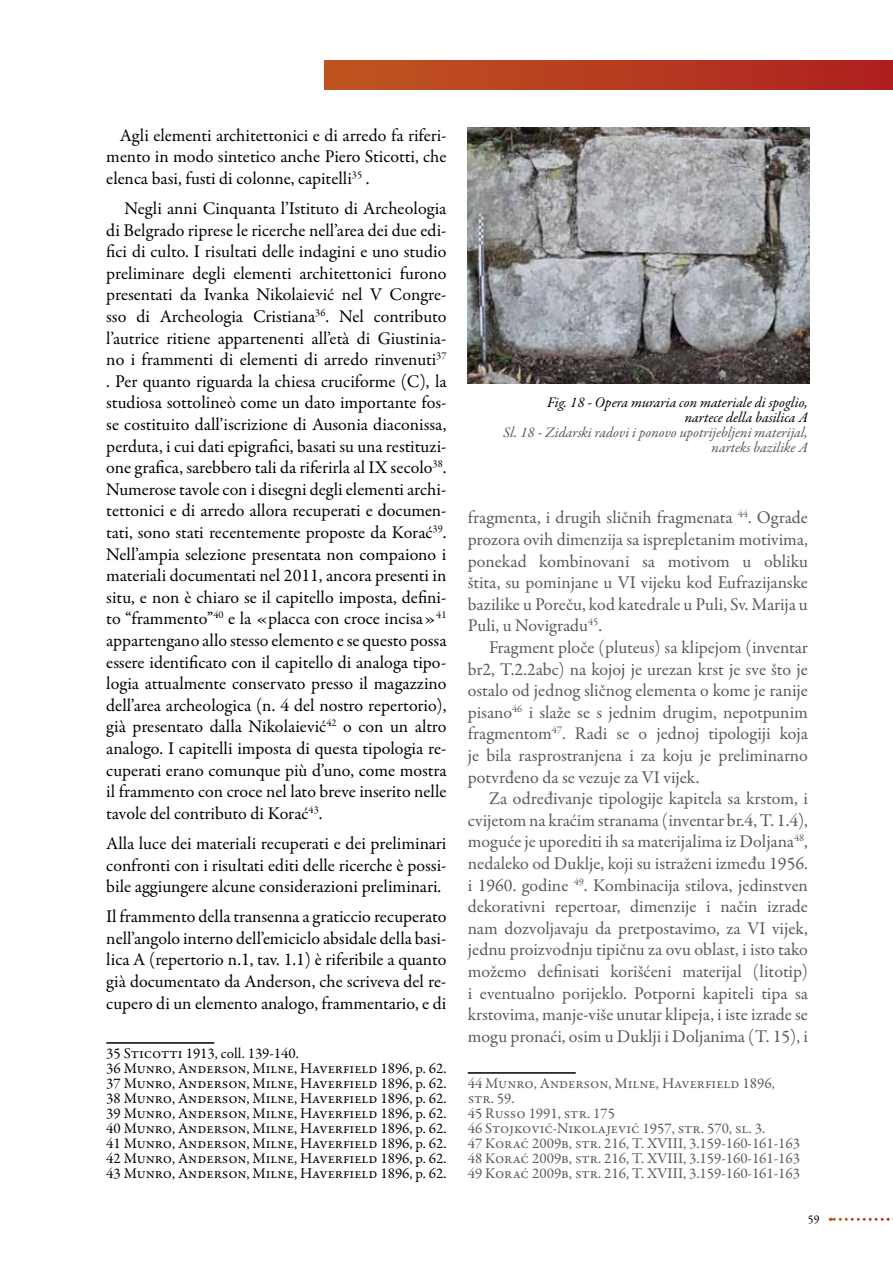
<style>
.page{position:relative;width:893px;height:1263px;background:#fff}
.page>*{position:absolute;margin:0;border:0;box-sizing:border-box;transform-origin:0 0}
.t1{font:18px/21.6px "Garamond Premr Pro";color:#000;text-align:justify}
.t2{font:18px/21.6px "Garamond Premr Pro";color:#58595b;text-align:justify}
.t3{font:15px/15px "Garamond Premr Pro";color:#000}
.t4{font:15px/15px "Garamond Premr Pro";color:#58595b}
.t5{font:italic 14.85px/14.7px "Garamond Premr Pro";color:#58595b;text-align:right}
.t6{font:italic 14.85px/14.7px "Garamond Premr Pro";color:#000;text-align:right}
.t7{font:12px "Garamond Premr Pro";color:#000}
</style>
<div class="page">
<div style="left:325px;top:60px;width:568px;height:30px;background:linear-gradient(to right,#bf5720,#ae211f)"></div>
<svg style="left:830px;top:1218px;width:63px;height:3px"></svg>
<hr style="left:106px;top:1042px;width:108px;height:2px;background:#000">
<hr style="left:468px;top:1072px;width:108px;height:2px;background:#000">
<img style="left:468px;top:128px;width:341px;height:256px">
<p class="t1" style="left:106px;top:125px;width:342px;text-indent:13px">Agli elementi architettonici e di arredo fa riferi&shy;mento in modo sintetico anche Piero Sticotti, che elenca basi, fusti di colonne, capitelli<sup>35</sup> .</p>
<p class="t1" style="left:106px;top:198px;width:342px;text-indent:18px">Negli anni Cinquanta l’Istituto di Archeologia di Belgrado riprese le ricerche nell’area dei due edi&shy;fici di culto. I risultati delle indagini e uno studio preliminare degli elementi architettonici furono presentati da Ivanka Nikolaiević nel V Congre&shy;sso di Archeologia Cristiana<sup>36</sup>. Nel contributo l’autrice ritiene appartenenti all’età di Giustinia&shy;no i frammenti di elementi di arredo rinvenuti<sup>37 </sup>. Per quanto riguarda la chiesa cruciforme (C), la studiosa sottolineò come un dato importante fos&shy;se costituito dall’iscrizione di Ausonia diaconissa, perduta, i cui dati epigrafici, basati su una restituzi&shy;one grafica, sarebbero tali da riferirla al IX secolo<sup>38</sup>.<br>Numerose tavole con i disegni degli elementi archi&shy;tettonici e di arredo allora recuperati e documen&shy;tati, sono stati recentemente proposte da Korać<sup>39</sup>.<br>Nell’ampia selezione presentata non compaiono i materiali documentati nel 2011, ancora presenti in situ, e non è chiaro se il capitello imposta, defini&shy;to “frammento”<sup>40</sup> e la «placca con croce incisa»<sup>41 </sup>appartengano allo stesso elemento e se questo possa essere identificato con il capitello di analoga tipo&shy;logia attualmente conservato presso il magazzino dell’area archeologica (n. 4 del nostro repertorio), già presentato dalla Nikolaiević<sup>42</sup> o con un altro analogo. I capitelli imposta di questa tipologia re&shy;cuperati erano comunque più d’uno, come mostra il frammento con croce nel lato breve inserito nelle tavole del contributo di Korać<sup>43</sup>.</p>
<p class="t1" style="left:106px;top:833px;width:342px">Alla luce dei materiali recuperati e dei preliminari confronti con i risultati editi delle ricerche è possi&shy;bile aggiungere alcune considerazioni preliminari.</p>
<p class="t1" style="left:106px;top:906px;width:342px">Il frammento della transenna a graticcio recuperato nell’angolo interno dell’emiciclo absidale della basi&shy;lica A (repertorio n.1, tav. 1.1) è riferibile a quanto già documentato da Anderson, che scriveva del re&shy;cupero di un elemento analogo, frammentario, e di</p>
<p class="t3" style="left:106px;top:1046px;width:342px">35 Sticotti 1913, coll. 139-140.<br>36 Munro, Anderson, Milne, Haverfield 1896, p. 62.<br>37 Munro, Anderson, Milne, Haverfield 1896, p. 62.<br>38 Munro, Anderson, Milne, Haverfield 1896, p. 62.<br>39 Munro, Anderson, Milne, Haverfield 1896, p. 62.<br>40 Munro, Anderson, Milne, Haverfield 1896, p. 62.<br>41 Munro, Anderson, Milne, Haverfield 1896, p. 62.<br>42 Munro, Anderson, Milne, Haverfield 1896, p. 62.<br>43 Munro, Anderson, Milne, Haverfield 1896, p. 62.</p>
<p class="t6" style="left:547px;top:396px;width:262px">Fig. 18 - Opera muraria con materiale di spoglio, nartece della basilica A</p>
<p class="t5" style="left:503px;top:426px;width:306px">Sl. 18 - Zidarski radovi i ponovo upotrijebljeni materijal, narteks bazilike A</p>
<p class="t2" style="left:468px;top:507px;width:342px">fragmenta, i drugih sličnih fragmenata <sup>44</sup>. Ograde prozora ovih dimenzija sa isprepletanim motivima, ponekad kombinovani sa motivom u obliku štita, su pominjane u VI vijeku kod Eufrazijanske bazilike u Poreču, kod katedrale u Puli, Sv. Marija u Puli, u Novigradu<sup>45</sup>.</p>
<p class="t2" style="left:468px;top:637px;width:342px;text-indent:21px">Fragment ploče (pluteus) sa klipejom (inventar br2, T.2.2abc) na kojoj je urezan krst je sve što je ostalo od jednog sličnog elementa o kome je ranije pisano<sup>46</sup> i slaže se s jednim drugim, nepotpunim fragmentom<sup>47</sup>. Radi se o jednoj tipologiji koja je bila rasprostranjena i za koju je preliminarno potvrđeno da se vezuje za VI vijek.</p>
<p class="t2" style="left:468px;top:788px;width:342px;text-indent:21px">Za određivanje tipologije kapitela sa krstom, i cvijetom na kraćim stranama (inventar br.4, T. 1.4), moguće je uporediti ih sa materijalima iz Doljana<sup>48</sup>, nedaleko od Duklje, koji su istraženi između 1956. i 1960. godine <sup>49</sup>. Kombinacija stilova, jedinstven dekorativni repertoar, dimenzije i način izrade nam dozvoljavaju da pretpostavimo, za VI vijek, jednu proizvodnju tipičnu za ovu oblast, i isto tako možemo definisati korišćeni materijal (litotip) i eventualno porijeklo. Potporni kapiteli tipa sa krstovima, manje-više unutar klipeja, i iste izrade se mogu pronaći, osim u Duklji i Doljanima (T. 15), i</p>
<p class="t4" style="left:468px;top:1076px;width:334px">44 Munro, Anderson, Milne, Haverfield 1896, str. 59.<br>45 Russo 1991, str. 175<br>46 Stojković-Nikolajević 1957, str. 570, sl. 3.<br>47 Korać 2009b, str. 216, T. XVIII, 3.159-160-161-163<br>48 Korać 2009b, str. 216, T. XVIII, 3.159-160-161-163<br>49 Korać 2009b, str. 216, T. XVIII, 3.159-160-161-163</p>
<p class="t7" style="left:808px;top:1212px;width:13px">59</p>
</div>
